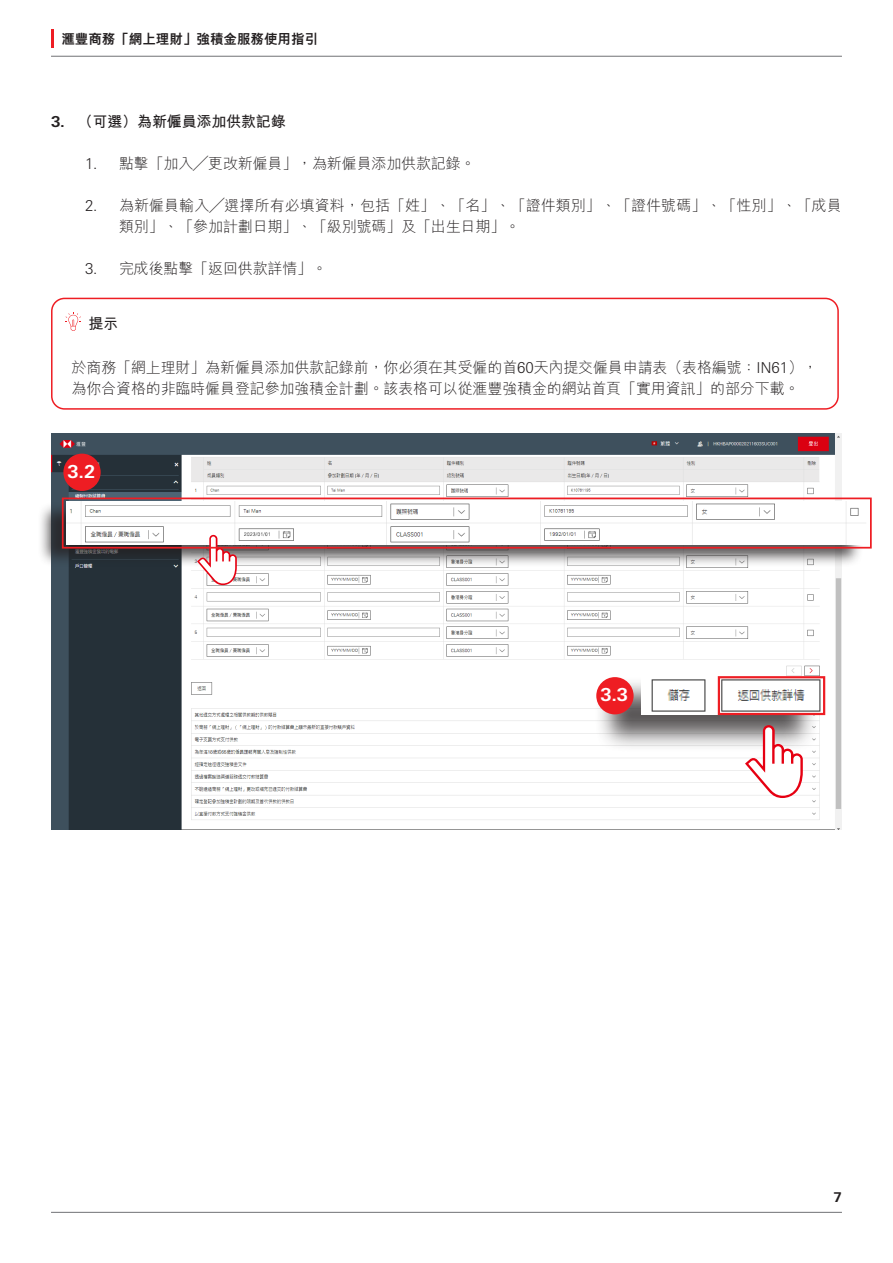
<style>
.page{position:relative;width:893px;height:1263px;background:#fff}
.page>*{position:absolute;margin:0;border:0;box-sizing:border-box;transform-origin:0 0}
.t1{font:700 17.85px "Univers Nextfor HSBC";color:#fff}
.t2{font:300 15px/21px "M Hei H Kfor HSBC";letter-spacing:-.01em;color:#231f20}
.t3{font:700 15px "M Hei H Kfor HSBC";letter-spacing:-.01em;color:#231f20}
.t4{font:800 13.5px "M Hei H Kfor HSBC";color:#231f20}
.t5{font:700 13.5px "Univers Nextfor HSBC";color:#231f20}
.s1{font-family:"Univers Nextfor HSBC"}
</style>
<div class="page">
<hr style="left:51px;top:56px;width:791px;height:1px;background:#717275">
<hr style="left:51px;top:1212px;width:791px;height:1px;background:#717275">
<hr style="left:51px;top:29px;width:3px;height:19px;background:#ee1d23">
<svg style="left:65px;top:312px;width:16px;height:19px"></svg>
<div style="left:51px;top:298px;width:788px;height:112px;border:2px solid #ee1d23;border-radius:13px"></div>
<img style="left:51px;top:434px;width:791px;height:396px">
<div style="left:37px;top:502px;width:827px;height:65px;background:#231f20;opacity:.75"></div>
<img style="left:66px;top:502px;width:798px;height:42px">
<svg style="left:197px;top:535px;width:40px;height:50px"></svg>
<div style="left:595px;top:676px;width:225px;height:76px;background:#231f20;opacity:.75"></div>
<img style="left:641px;top:676px;width:187px;height:39px">
<svg style="left:745px;top:725px;width:58px;height:73px"></svg>
<div style="left:63px;top:454px;width:38px;height:37px;background:#ee1d23;border-radius:50%"></div>
<div style="left:596px;top:677px;width:38px;height:37px;background:#ee1d23;border-radius:50%"></div>
<div style="left:62px;top:497px;width:810px;height:52px;border:2px solid #ee1d23"></div>
<div style="left:718px;top:676px;width:107px;height:39px;border:2px solid #ee1d23"></div>
<p class="t4" style="left:61px;top:32px;width:258px">滙豐商務「網上理財」強積金服務使用指引</p>
<p class="t3" style="left:51px;top:110px;width:236px"><span class="s1">3.</span> （可選）為新僱員添加供款記錄</p>
<p class="t2" style="left:85px;top:152px;width:392px"><span class="s1">1.</span> 點擊「加入╱更改新僱員」，為新僱員添加供款記錄。</p>
<p class="t2" style="left:119px;top:194px;width:724px;text-indent:-34px"><span class="s1">2.</span> 為新僱員輸入╱選擇所有必填資料，包括「姓」、「名」、「證件類別」、「證件號碼」、「性別」、「成員類別」、「參加計劃日期」、「級別號碼」及「出生日期」。</p>
<p class="t2" style="left:85px;top:257px;width:244px"><span class="s1">3.</span> 完成後點擊「返回供款詳情」。</p>
<p class="t3" style="left:88px;top:313px;width:31px">提示</p>
<p class="t2" style="left:72px;top:357px;width:748px">於商務「網上理財」為新僱員添加供款記錄前，你必須在其受僱的首<span class="s1">60</span>天內提交僱員申請表（表格編號：<span class="s1">IN61</span>），為你合資格的非臨時僱員登記參加強積金計劃。該表格可以從滙豐強積金的網站首頁「實用資訊」的部分下載。</p>
<p class="t1" style="left:68px;top:459px;width:29px">3.2</p>
<p class="t1" style="left:600px;top:682px;width:29px">3.3</p>
<p class="t5" style="left:833px;top:1187px;width:10px">7</p>
</div>
